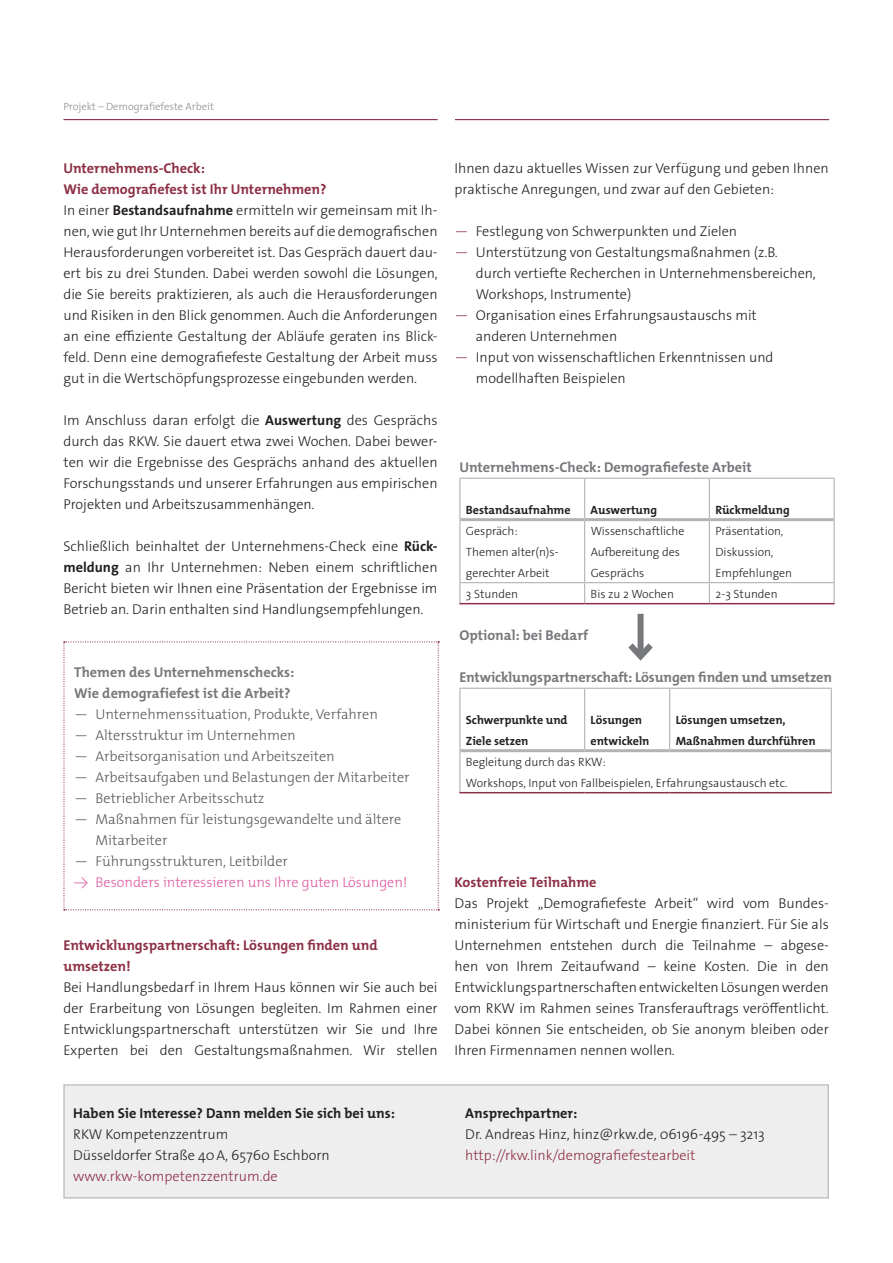
<style>
.page{position:relative;width:893px;height:1263px;background:#fff}
.page>*{position:absolute;margin:0;border:0;box-sizing:border-box;transform-origin:0 0}
.copy_blocksatz_9_5_p{font:300 14.25px/21px "The Sans Os F";color:#231f20;text-align:justify}
.t1{font:300 14.25px/21px "The Mix B W3";color:#57585a}
.subline_1{font:700 14.25px/21px "The Mix B W7";color:#8d2f45}
.copy_bold{font:300 14.25px/21px "The Sans Os F";color:#231f20}
.subline_1-2{font:700 14.25px "The Mix B W7";letter-spacing:-.01em;color:#76787b}
.copy_kasten{font:700 14.25px/21px "The Mix B W7";color:#76787b}
.t2{font:300 14.25px "The Mix B W3";color:#de58a0}
.subline_1-3{font:700 14.25px "The Mix B W7";color:#231f20}
.subline_1_1{font:300 14.25px "The Sans Os F";color:#8d2f45}
.Fusszeile{font:300 14.25px "The Sans Os F";color:#8d2f45}
.copy_blocksatz_9_5_p-2{font:700 14.25px "The Mix B W7";color:#76787b}
.copy_blocksatz_9_5_p-3{font:300 12px/21px "The Sans Os F";color:#231f20}
.copy_blocksatz_9_5_p-4{font:700 12px/21px "The Mix B W7";color:#231f20}
.Fusszeile-2{font:300 10.5px "The Mix B W3";color:#898b8e}
.s1{font-weight:700}
.s2{font-family:"The Sans Os F"}
.s3{color:#8d2f45}
.s4{font-family:"The Mix B W7";font-weight:700}
</style>
<div class="page">
<hr style="left:63px;top:119px;width:375px;height:1px;background:#8d2f45">
<hr style="left:455px;top:119px;width:374px;height:1px;background:#8d2f45">
<svg style="left:63px;top:641px;width:376px;height:269px"></svg>
<hr style="left:459px;top:478px;width:126px;height:1px;background:#b2b3b7">
<hr style="left:459px;top:479px;width:1px;height:41px;background:#b2b3b7">
<hr style="left:585px;top:478px;width:124px;height:1px;background:#b2b3b7">
<hr style="left:584px;top:479px;width:1px;height:39px;background:#b2b3b7">
<hr style="left:709px;top:478px;width:126px;height:1px;background:#b2b3b7">
<hr style="left:709px;top:479px;width:1px;height:39px;background:#b2b3b7">
<hr style="left:833px;top:479px;width:2px;height:41px;background:#b2b3b7">
<hr style="left:459px;top:520px;width:1px;height:62px;background:#b2b3b7">
<hr style="left:584px;top:521px;width:1px;height:61px;background:#b2b3b7">
<hr style="left:709px;top:521px;width:1px;height:61px;background:#b2b3b7">
<hr style="left:833px;top:520px;width:2px;height:62px;background:#b2b3b7">
<hr style="left:459px;top:582px;width:126px;height:1px;background:#b2b3b7">
<svg style="left:459px;top:583px;width:1px;height:20px"></svg>
<hr style="left:585px;top:582px;width:124px;height:1px;background:#b2b3b7">
<svg style="left:584px;top:583px;width:1px;height:20px"></svg>
<hr style="left:709px;top:582px;width:126px;height:1px;background:#b2b3b7">
<svg style="left:709px;top:583px;width:1px;height:20px"></svg>
<hr style="left:833px;top:583px;width:2px;height:20px;background:#b2b3b7">
<hr style="left:459px;top:603px;width:126px;height:1px;background:#8d2f45">
<hr style="left:585px;top:603px;width:124px;height:1px;background:#8d2f45">
<hr style="left:709px;top:603px;width:126px;height:1px;background:#8d2f45">
<hr style="left:460px;top:518px;width:125px;height:3px;background:#b2b3b7">
<hr style="left:585px;top:518px;width:124px;height:3px;background:#b2b3b7">
<hr style="left:709px;top:518px;width:124px;height:3px;background:#b2b3b7">
<hr style="left:459px;top:688px;width:126px;height:1px;background:#b2b3b7">
<hr style="left:459px;top:689px;width:1px;height:62px;background:#b2b3b7">
<hr style="left:585px;top:688px;width:85px;height:1px;background:#b2b3b7">
<hr style="left:584px;top:689px;width:1px;height:60px;background:#b2b3b7">
<hr style="left:670px;top:688px;width:162px;height:1px;background:#b2b3b7">
<hr style="left:669px;top:689px;width:1px;height:60px;background:#b2b3b7">
<hr style="left:831px;top:689px;width:1px;height:62px;background:#b2b3b7">
<hr style="left:459px;top:751px;width:1px;height:41px;background:#b2b3b7">
<hr style="left:831px;top:751px;width:1px;height:41px;background:#b2b3b7">
<hr style="left:460px;top:749px;width:125px;height:3px;background:#b2b3b7">
<hr style="left:585px;top:749px;width:85px;height:3px;background:#b2b3b7">
<hr style="left:670px;top:749px;width:161px;height:3px;background:#b2b3b7">
<hr style="left:459px;top:792px;width:126px;height:1px;background:#8d2f45">
<hr style="left:585px;top:792px;width:85px;height:1px;background:#8d2f45">
<hr style="left:670px;top:792px;width:162px;height:1px;background:#8d2f45">
<div style="left:64px;top:1085px;width:764px;height:113px;background:#eeeeef"></div>
<div style="left:63px;top:1084px;width:766px;height:114px;border:1px solid #b2b3b7"></div>
<div style="left:638px;top:614px;width:6px;height:42px;background:#76787b"></div>
<svg style="left:628px;top:637px;width:25px;height:24px"></svg>
<p class="Fusszeile-2" style="left:63px;top:100px;width:152px">Projekt – Demografiefeste Arbeit</p>
<p class="subline_1" style="left:63px;top:158px;width:265px">Unternehmens-Check:<br>Wie demografiefest ist Ihr Unternehmen?</p>
<p class="copy_blocksatz_9_5_p" style="left:63px;top:200px;width:376px">In einer <span class="s1">Bestandsaufnahme</span> ermitteln wir gemeinsam mit Ih&shy;nen, wie gut Ihr Unternehmen bereits auf die demografischen Herausforderungen vorbereitet ist. Das Gespräch dauert dau&shy;ert bis zu drei Stunden. Dabei werden sowohl die Lösungen, die Sie bereits praktizieren, als auch die Herausforderungen und Risiken in den Blick genommen. Auch die Anforderungen an eine effiziente Gestaltung der Abläufe geraten ins Blick&shy;feld. Denn eine demografiefeste Gestaltung der Arbeit muss gut in die Wertschöpfungsprozesse eingebunden werden.</p>
<p class="copy_blocksatz_9_5_p" style="left:63px;top:410px;width:376px">Im Anschluss daran erfolgt die <span class="s1">Auswertung</span> des Gesprächs durch das RKW. Sie dauert etwa zwei Wochen. Dabei bewer&shy;ten wir die Ergebnisse des Gesprächs anhand des aktuellen Forschungsstands und unserer Erfahrungen aus empirischen Projekten und Arbeitszusammenhängen.</p>
<p class="copy_blocksatz_9_5_p" style="left:63px;top:536px;width:376px">Schließlich beinhaltet der Unternehmens-Check eine <span class="s1">Rück&shy;meldung</span> an Ihr Unternehmen: Neben einem schriftlichen Bericht bieten wir Ihnen eine Präsentation der Ergebnisse im Betrieb an. Darin enthalten sind Handlungsempfehlungen.</p>
<p class="copy_kasten" style="left:74px;top:662px;width:222px">Themen des Unternehmenschecks:<br>Wie demografiefest ist die Arbeit?</p>
<p class="t1" style="left:74px;top:704px;width:305px"><span class="s2">—</span> Unternehmenssituation, Produkte, Verfahren</p>
<p class="t1" style="left:74px;top:725px;width:223px"><span class="s2">—</span> Altersstruktur im Unternehmen</p>
<p class="t1" style="left:74px;top:746px;width:262px"><span class="s2">—</span> Arbeitsorganisation und Arbeitszeiten</p>
<p class="t1" style="left:74px;top:767px;width:337px"><span class="s2">—</span> Arbeitsaufgaben und Belastungen der Mitarbeiter</p>
<p class="t1" style="left:74px;top:788px;width:192px"><span class="s2">—</span> Betrieblicher Arbeitsschutz</p>
<p class="t1" style="left:96px;top:809px;width:307px;text-indent:-21px"><span class="s2">—</span> Maßnahmen für leistungsgewandelte und ältere<br>Mitarbeiter</p>
<p class="t1" style="left:74px;top:851px;width:215px"><span class="s2">—</span> Führungsstrukturen, Leitbilder</p>
<p class="t2" style="left:74px;top:873px;width:335px"><span class="s2">→</span> Besonders interessieren uns Ihre guten Lösungen!</p>
<p class="subline_1" style="left:63px;top:935px;width:316px">Entwicklungspartnerschaft: Lösungen finden und umsetzen!</p>
<p class="copy_blocksatz_9_5_p" style="left:63px;top:977px;width:376px">Bei Handlungsbedarf in Ihrem Haus können wir Sie auch bei der Erarbeitung von Lösungen begleiten. Im Rahmen einer Entwicklungspartnerschaft unterstützen wir Sie und Ihre Experten bei den Gestaltungsmaßnahmen. Wir stellen</p>
<p class="copy_blocksatz_9_5_p" style="left:455px;top:158px;width:376px">Ihnen dazu aktuelles Wissen zur Verfügung und geben Ihnen praktische Anregungen, und zwar auf den Gebieten:</p>
<p class="copy_blocksatz_9_5_p" style="left:455px;top:221px;width:284px"><span class="s3">—</span> Festlegung von Schwerpunkten und Zielen</p>
<p class="copy_blocksatz_9_5_p" style="left:476px;top:242px;width:341px;text-align:left;text-indent:-21px"><span class="s3">—</span> Unterstützung von Gestaltungsmaßnahmen (z.B. durch vertiefte Recherchen in Unternehmensbereichen,<br>Workshops, Instrumente)</p>
<p class="copy_blocksatz_9_5_p" style="left:476px;top:305px;width:282px;text-indent:-21px"><span class="s3">—</span> Organisation eines Erfahrungsaustauschs mit anderen Unternehmen</p>
<p class="copy_blocksatz_9_5_p" style="left:455px;top:347px;width:320px"><span class="s3">—</span> Input von wissenschaftlichen Erkenntnissen und</p>
<p class="copy_blocksatz_9_5_p" style="left:476px;top:368px;width:151px">modellhaften Beispielen</p>
<p class="subline_1-2" style="left:459px;top:458px;width:294px">Unternehmens-Check: Demografiefeste Arbeit</p>
<p class="copy_blocksatz_9_5_p-4" style="left:466px;top:499px;width:106px">Bestandsaufnahme</p>
<p class="copy_blocksatz_9_5_p-4" style="left:591px;top:499px;width:68px">Auswertung</p>
<p class="copy_blocksatz_9_5_p-4" style="left:715px;top:499px;width:76px">Rückmeldung</p>
<p class="copy_blocksatz_9_5_p-3" style="left:466px;top:520px;width:94px">Gespräch:<br>Themen alter(n)s&shy;gerechter Arbeit</p>
<p class="copy_blocksatz_9_5_p-3" style="left:591px;top:520px;width:95px">Wissenschaftliche<br>Aufbereitung des<br>Gesprächs</p>
<p class="copy_blocksatz_9_5_p-3" style="left:715px;top:520px;width:78px">Präsentation,<br>Diskussion,<br>Empfehlungen</p>
<p class="copy_blocksatz_9_5_p-3" style="left:466px;top:583px;width:54px">3 Stunden</p>
<p class="copy_blocksatz_9_5_p-3" style="left:591px;top:583px;width:85px">Bis zu 2 Wochen</p>
<p class="copy_blocksatz_9_5_p-3" style="left:715px;top:583px;width:64px">2-3 Stunden</p>
<p class="copy_blocksatz_9_5_p-2" style="left:459px;top:626px;width:130px">Optional: bei Bedarf</p>
<p class="subline_1-2" style="left:459px;top:668px;width:374px">Entwicklungspartnerschaft: Lösungen finden und umsetzen</p>
<p class="copy_blocksatz_9_5_p-4" style="left:466px;top:709px;width:103px">Schwerpunkte und<br>Ziele setzen</p>
<p class="copy_blocksatz_9_5_p-4" style="left:591px;top:709px;width:60px">Lösungen entwickeln</p>
<p class="copy_blocksatz_9_5_p-4" style="left:676px;top:709px;width:141px">Lösungen umsetzen,<br>Maßnahmen durchführen</p>
<p class="copy_blocksatz_9_5_p-3" style="left:466px;top:751px;width:323px">Begleitung durch das RKW:<br>Workshops, Input von Fallbeispielen, Erfahrungsaustausch etc.</p>
<p class="subline_1" style="left:455px;top:872px;width:143px">Kostenfreie Teilnahme</p>
<p class="copy_blocksatz_9_5_p" style="left:455px;top:893px;width:376px">Das Projekt „Demografiefeste Arbeit“ wird vom Bundes&shy;ministerium für Wirtschaft und Energie finanziert. Für Sie als Unternehmen entstehen durch die Teilnahme – abgese&shy;hen von Ihrem Zeitaufwand – keine Kosten. Die in den Entwicklungspartnerschaften entwickelten Lösungen werden vom RKW im Rahmen seines Transferauftrags veröffentlicht.<br>Dabei können Sie entscheiden, ob Sie anonym bleiben oder Ihren Firmennamen nennen wollen.</p>
<p class="subline_1-3" style="left:73px;top:1104px;width:323px">Haben Sie Interesse? Dann melden Sie sich bei uns:</p>
<p class="copy_blocksatz_9_5_p" style="left:73px;top:1124px;width:157px">RKW Kompetenzzentrum</p>
<p class="copy_bold" style="left:73px;top:1145px;width:258px">Düsseldorfer Straße 40A, 65760 Eschborn</p>
<p class="Fusszeile" style="left:73px;top:1167px;width:206px">www.rkw-kompetenzzentrum.de</p>
<p class="copy_bold" style="left:465px;top:1103px;width:301px"><span class="s4">Ansprechpartner:<br></span>Dr. Andreas Hinz, hinz@rkw.de, 06196-495 – 3213</p>
<p class="subline_1_1" style="left:465px;top:1146px;width:232px">http://rkw.link/demografiefestearbeit</p>
</div>
